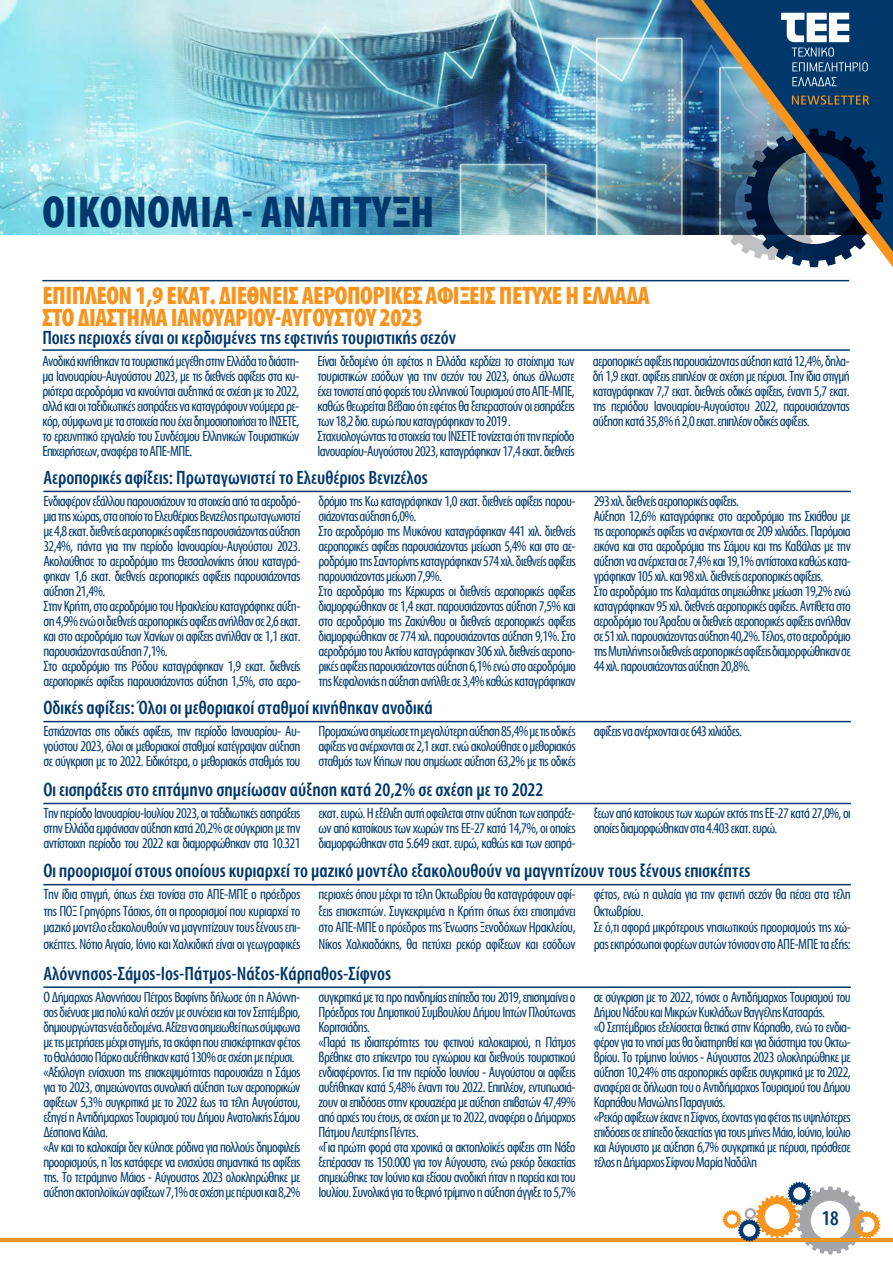
<style>
.page{position:relative;width:893px;height:1263px;background:#fff}
.page>*{position:absolute;margin:0;border:0;box-sizing:border-box;transform-origin:0 0}
.t1{font:700 45px "Myriad Condensed Greek";letter-spacing:.01em;color:#00386c}
.t2{font:700 25.5px/22.5px "Myriad Condensed Greek";letter-spacing:-.02em;color:#f7941e}
.t3{font:500 21px "Myriad Condensed Greek";color:#00386c}
.t4{font:500 19.5px "Myriad Condensed Greek";color:#00386c}
.t5{font:15px/15px "Myriad Condensed Greek";letter-spacing:-.04em;color:#00386c}
</style>
<div class="page">
<hr style="left:0;top:1238px;width:893px;height:3px;background:#f7941e">
<svg style="left:723px;top:1182px;width:157px;height:72px"></svg>
<img style="left:0;top:0;width:691px;height:234px">
<img style="left:691px;top:0;width:202px;height:267px">
<svg style="left:792px;top:95px;width:77px;height:10px"></svg>
<svg style="left:781px;top:13px;width:87px;height:58px"></svg>
<svg style="left:792px;top:77px;width:45px;height:9px"></svg>
<hr style="left:43px;top:491px;width:808px;height:1px;background:#00386c">
<hr style="left:43px;top:721px;width:808px;height:1px;background:#00386c">
<hr style="left:43px;top:803px;width:808px;height:1px;background:#00386c">
<hr style="left:43px;top:884px;width:808px;height:1px;background:#00386c">
<hr style="left:43px;top:986px;width:808px;height:2px;background:#00386c">
<hr style="left:42px;top:349px;width:808px;height:2px;background:#00386c">
<hr style="left:42px;top:280px;width:807px;height:1px;background:#00386c">
<h1 class="t1" style="left:43px;top:189px;width:393px">ΟΙΚΟΝΟΜΙΑ - ΑΝΑΠΤΥΞΗ</h1>
<h2 class="t2" style="left:42px;top:285px;width:609px">ΕΠΙΠΛΕΟΝ 1,9 ΕΚΑΤ. ΔΙΕΘΝΕΙΣ ΑΕΡΟΠΟΡΙΚΕΣ ΑΦΙΞΕΙΣ ΠΕΤΥΧΕ Η ΕΛΛΑΔΑ<br>ΣΤΟ ΔΙΑΣΤΗΜΑ ΙΑΝΟΥΑΡΙΟΥ-ΑΥΓΟΥΣΤΟΥ 2023</h2>
<h3 class="t4" style="left:42px;top:328px;width:415px">Ποιες περιοχές είναι οι κερδισμένες της εφετινής τουριστικής σεζόν</h3>
<p class="t5" style="left:42px;top:354px;width:259px;text-align:justify">Ανοδικά κινήθηκαν τα τουριστικά μεγέθη στην Ελλάδα το διάστη&shy;μα Ιανουαρίου-Αυγούστου 2023, με τις διεθνείς αφίξεις στα κυ&shy;ριότερα αεροδρόμια να κινούνται αυξητικά σε σχέση με το 2022, αλλά και οι ταξιδιωτικές εισπράξεις να καταγράφουν νούμερα ρε&shy;κόρ, σύμφωνα με τα στοιχεία που έχει δημοσιοποιήσει το ΙΝΣΕΤΕ, το ερευνητικό εργαλείο του Συνδέσμου Ελληνικών Τουριστικών Επιχειρήσεων, αναφέρει το ΑΠΕ-ΜΠΕ.</p>
<p class="t5" style="left:317px;top:354px;width:259px">Είναι δεδομένο ότι εφέτος η Ελλάδα κερδίζει το στοίχημα των τουριστικών εσόδων για την σεζόν του 2023, όπως άλλωστε έχει τονιστεί από φορείς του ελληνικού Τουρισμού στο ΑΠΕ-ΜΠΕ, καθώς θεωρείται βέβαιο ότι εφέτος θα ξεπεραστούν οι εισπράξεις των 18,2 δισ. ευρώ που καταγράφηκαν το 2019 .<br>Σταχυολογώντας τα στοιχεία του ΙΝΣΕΤΕ τονίζεται ότι την περίοδο Ιανουαρίου-Αυγούστου 2023, καταγράφηκαν 17,4 εκατ. διεθνείς</p>
<p class="t5" style="left:593px;top:354px;width:259px;text-align:justify">αεροπορικές αφίξεις παρουσιάζοντας αύξηση κατά 12,4%, δηλα&shy;δή 1,9 εκατ. αφίξεις επιπλέον σε σχέση με πέρυσι. Την ίδια στιγμή καταγράφηκαν 7,7 εκατ. διεθνείς οδικές αφίξεις, έναντι 5,7 εκατ. της περιόδου Ιανουαρίου-Αυγούστου 2022, παρουσιάζοντας αύξηση κατά 35,8% ή 2,0 εκατ. επιπλέον οδικές αφίξεις.</p>
<h3 class="t4" style="left:43px;top:468px;width:386px">Αεροπορικές αφίξεις: Πρωταγωνιστεί το Ελευθέριος Βενιζέλος</h3>
<p class="t5" style="left:43px;top:494px;width:259px">Ενδιαφέρον εξάλλου παρουσιάζουν τα στοιχεία από τα αεροδρό&shy;μια της χώρας, στα οποίο το Ελευθέριος Βενιζέλος πρωταγωνιστεί με 4,8 εκατ. διεθνείς αεροπορικές αφίξεις παρουσιάζοντας αύξηση 32,4%, πάντα για την περίοδο Ιανουαρίου-Αυγούστου 2023.<br>Ακολούθησε το αεροδρόμιο της Θεσσαλονίκης όπου καταγρά&shy;φηκαν 1,6 εκατ. διεθνείς αεροπορικές αφίξεις παρουσιάζοντας αύξηση 21,4%.<br>Στην Κρήτη, στο αεροδρόμιο του Ηρακλείου καταγράφηκε αύξη&shy;ση 4,9% ενώ οι διεθνείς αεροπορικές αφίξεις ανήλθαν σε 2,6 εκατ. και στο αεροδρόμιο των Χανίων οι αφίξεις ανήλθαν σε 1,1 εκατ. παρουσιάζοντας αύξηση 7,1%.<br>Στο αεροδρόμιο της Ρόδου καταγράφηκαν 1,9 εκατ. διεθνείς αεροπορικές αφίξεις παρουσιάζοντας αύξηση 1,5%, στο αερο-</p>
<p class="t5" style="left:319px;top:494px;width:259px">δρόμιο της Κω καταγράφηκαν 1,0 εκατ. διεθνείς αφίξεις παρου&shy;σιάζοντας αύξηση 6,0%.<br>Στο αεροδρόμιο της Μυκόνου καταγράφηκαν 441 χιλ. διεθνείς αεροπορικές αφίξεις παρουσιάζοντας μείωση 5,4% και στο αε&shy;ροδρόμιο της Σαντορίνης καταγράφηκαν 574 χιλ. διεθνείς αφίξεις παρουσιάζοντας μείωση 7,9%.<br>Στο αεροδρόμιο της Κέρκυρας οι διεθνείς αεροπορικές αφίξεις διαμορφώθηκαν σε 1,4 εκατ. παρουσιάζοντας αύξηση 7,5% και στο αεροδρόμιο της Ζακύνθου οι διεθνείς αεροπορικές αφίξεις διαμορφώθηκαν σε 774 χιλ. παρουσιάζοντας αύξηση 9,1%. Στο αεροδρόμιο του Ακτίου καταγράφηκαν 306 χιλ. διεθνείς αεροπο&shy;ρικές αφίξεις παρουσιάζοντας αύξηση 6,1% ενώ στο αεροδρόμιο της Κεφαλονιάς η αύξηση ανήλθε σε 3,4% καθώς καταγράφηκαν</p>
<p class="t5" style="left:594px;top:494px;width:259px">293 χιλ. διεθνείς αεροπορικές αφίξεις.<br>Αύξηση 12,6% καταγράφηκε στο αεροδρόμιο της Σκιάθου με τις αεροπορικές αφίξεις να ανέρχονται σε 209 χιλιάδες. Παρόμοια εικόνα και στα αεροδρόμια της Σάμου και της Καβάλας με την αύξηση να ανέρχεται σε 7,4% και 19,1% αντίστοιχα καθώς κατα&shy;γράφηκαν 105 χιλ. και 98 χιλ. διεθνείς αεροπορικές αφίξεις.<br>Στο αεροδρόμιο της Καλαμάτας σημειώθηκε μείωση 19,2% ενώ καταγράφηκαν 95 χιλ. διεθνείς αεροπορικές αφίξεις. Αντίθετα στο αεροδρόμιο του Άραξου οι διεθνείς αεροπορικές αφίξεις ανήλθαν σε 51 χιλ. παρουσιάζοντας αύξηση 40,2%. Τέλος, στο αεροδρόμιο της Μυτιλήνης οι διεθνείς αεροπορικές αφίξεις διαμορφώθηκαν σε 44 χιλ. παρουσιάζοντας αύξηση 20,8%.</p>
<p class="t5" style="left:43px;top:724px;width:259px;text-align:justify">Εστιάζοντας στις οδικές αφίξεις, την περίοδο Ιανουαρίου- Αυ&shy;γούστου 2023, όλοι οι μεθοριακοί σταθμοί κατέγραψαν αύξηση σε σύγκριση με το 2022. Ειδικότερα, ο μεθοριακός σταθμός του</p>
<p class="t5" style="left:319px;top:724px;width:259px;text-align:justify">Προμαχώνα σημείωσε τη μεγαλύτερη αύξηση 85,4% με τις οδικές αφίξεις να ανέρχονται σε 2,1 εκατ. ενώ ακολούθησε ο μεθοριακός σταθμός των Κήπων που σημείωσε αύξηση 63,2% με τις οδικές</p>
<p class="t5" style="left:594px;top:724px;width:150px">αφίξεις να ανέρχονται σε 643 χιλιάδες.</p>
<p class="t5" style="left:43px;top:806px;width:259px;text-align:justify">Την περίοδο Ιανουαρίου-Ιουλίου 2023, οι ταξιδιωτικές εισπράξεις στην Ελλάδα εμφάνισαν αύξηση κατά 20,2% σε σύγκριση με την αντίστοιχη περίοδο του 2022 και διαμορφώθηκαν στα 10.321</p>
<p class="t5" style="left:319px;top:806px;width:259px;text-align:justify">εκατ. ευρώ. Η εξέλιξη αυτή οφείλεται στην αύξηση των εισπράξε&shy;ων από κατοίκους των χωρών της ΕΕ-27 κατά 14,7%, οι οποίες διαμορφώθηκαν στα 5.649 εκατ. ευρώ, καθώς και των εισπρά-</p>
<p class="t5" style="left:594px;top:806px;width:259px">ξεων από κατοίκους των χωρών εκτός της ΕΕ-27 κατά 27,0%, οι οποίες διαμορφώθηκαν στα 4.403 εκατ. ευρώ.</p>
<p class="t5" style="left:43px;top:887px;width:259px;line-height:16.5px;text-align:justify">Την ίδια στιγμή, όπως έχει τονίσει στο ΑΠΕ-ΜΠΕ ο πρόεδρος της ΠΟΞ Γρηγόρης Τάσιος, ότι οι προορισμοί που κυριαρχεί το μαζικό μοντέλο εξακολουθούν να μαγνητίζουν τους ξένους επι&shy;σκέπτες. Νότιο Αιγαίο, Ιόνιο και Χαλκιδική είναι οι γεωγραφικές</p>
<p class="t5" style="left:318px;top:887px;width:259px;line-height:16.5px;text-align:justify">περιοχές όπου μέχρι τα τέλη Οκτωβρίου θα καταγράφουν αφί&shy;ξεις επισκεπτών. Συγκεκριμένα η Κρήτη όπως έχει επισημάνει στο ΑΠΕ-ΜΠΕ ο πρόεδρος της Ένωσης Ξενοδόχων Ηρακλείου, Νίκος Χαλκιαδάκης, θα πετύχει ρεκόρ αφίξεων και εσόδων</p>
<p class="t5" style="left:594px;top:887px;width:259px;line-height:16.5px">φέτος, ενώ η αυλαία για την φετινή σεζόν θα πέσει στα τέλη Οκτωβρίου.<br>Σε ό,τι αφορά μικρότερους νησιωτικούς προορισμούς της χώ&shy;ρας εκπρόσωποι φορέων αυτών τόνισαν στο ΑΠΕ-ΜΠΕ τα εξής:</p>
<p class="t5" style="left:43px;top:990px;width:259px">Ο Δήμαρχος Αλοννήσου Πέτρος Βαφίνης δήλωσε ότι η Αλόννη&shy;σος διένυσε μια πολύ καλή σεζόν με συνέχεια και τον Σεπτέμβριο, δημιουργώντας νέα δεδομένα. Αξίζει να σημειωθεί πως σύμφωνα με τις μετρήσεις μέχρι στιγμής, τα σκάφη που επισκέφτηκαν φέτος το Θαλάσσιο Πάρκο αυξήθηκαν κατά 130% σε σχέση με πέρυσι. «Αξιόλογη ενίσχυση της επισκεψιμότητας παρουσιάζει η Σάμος για το 2023, σημειώνοντας συνολική αύξηση των αεροπορικών αφίξεων 5,3% συγκριτικά με το 2022 έως τα τέλη Αυγούστου, εξηγεί η Αντιδήμαρχος Τουρισμού του Δήμου Ανατολικής Σάμου Δέσποινα Κάιλα.<br>«Αν και το καλοκαίρι δεν κύλησε ρόδινα για πολλούς δημοφιλείς προορισμούς, η Ίος κατάφερε να ενισχύσει σημαντικά τις αφίξεις της. Το τετράμηνο Μάιος - Αύγουστος 2023 ολοκληρώθηκε με αύξηση ακτοπλοϊκών αφίξεων 7,1% σε σχέση με πέρυσι και 8,2%</p>
<p class="t5" style="left:318px;top:990px;width:259px">συγκριτικά με τα προ πανδημίας επίπεδα του 2019, επισημαίνει ο Πρόεδρος του Δημοτικού Συμβουλίου Δήμου Ιητών Πλούτωνας Κοριτσιάδης.<br>«Παρά τις ιδιαιτερότητες του φετινού καλοκαιριού, η Πάτμος βρέθηκε στο επίκεντρο του εγχώριου και διεθνούς τουριστικού ενδιαφέροντος. Για την περίοδο Ιουνίου - Αυγούστου οι αφίξεις αυξήθηκαν κατά 5,48% έναντι του 2022. Επιπλέον, εντυπωσιά&shy;ζουν οι επιδόσεις στην κρουαζιέρα με αύξηση επιβατών 47,49% από αρχές του έτους, σε σχέση με το 2022, αναφέρει ο Δήμαρχος Πάτμου Λευτέρης Πέντες.<br>«Για πρώτη φορά στα χρονικά οι ακτοπλοϊκές αφίξεις στη Νάξο ξεπέρασαν τις 150.000 για τον Αύγουστο, ενώ ρεκόρ δεκαετίας σημειώθηκε τον Ιούνιο και εξίσου ανοδική ήταν η πορεία και του Ιουλίου. Συνολικά για το θερινό τρίμηνο η αύξηση άγγιξε το 5,7%</p>
<p class="t5" style="left:594px;top:990px;width:259px">σε σύγκριση με το 2022, τόνισε ο Αντιδήμαρχος Τουρισμού του Δήμου Νάξου και Μικρών Κυκλάδων Βαγγέλης Κατσαράς.<br>«Ο Σεπτέμβριος εξελίσσεται θετικά στην Κάρπαθο, ενώ το ενδια&shy;φέρον για το νησί μας θα διατηρηθεί και για διάστημα του Οκτω&shy;βρίου. Το τρίμηνο Ιούνιος - Αύγουστος 2023 ολοκληρώθηκε με αύξηση 10,24% στις αεροπορικές αφίξεις συγκριτικά με το 2022, αναφέρει σε δήλωση του ο Αντιδήμαρχος Τουρισμού του Δήμου Καρπάθου Μανώλης Παραγυιός.<br>«Ρεκόρ αφίξεων έκανε η Σίφνος, έχοντας για φέτος τις υψηλότερες επιδόσεις σε επίπεδο δεκαετίας για τους μήνες Μάιο, Ιούνιο, Ιούλιο και Αύγουστο με αύξηση 6,7% συγκριτικά με πέρυσι, πρόσθεσε τέλος η Δήμαρχος Σίφνου Μαρία Ναδάλη</p>
<h3 class="t4" style="left:43px;top:698px;width:391px">Οδικές αφίξεις: Όλοι οι μεθοριακοί σταθμοί κινήθηκαν ανοδικά</h3>
<h3 class="t4" style="left:43px;top:780px;width:502px">Οι εισπράξεις στο επτάμηνο σημείωσαν αύξηση κατά 20,2% σε σχέση με το 2022</h3>
<h3 class="t4" style="left:43px;top:861px;width:709px">Οι προορισμοί στους οποίους κυριαρχεί το μαζικό μοντέλο εξακολουθούν να μαγνητίζουν τους ξένους επισκέπτες</h3>
<h3 class="t4" style="left:43px;top:963px;width:349px">Αλόννησος-Σάμος-Ιος-Πάτμος-Νάξος-Κάρπαθος-Σίφνος</h3>
<h3 class="t3" style="left:822px;top:1208px;width:19px">18</h3>
</div>
